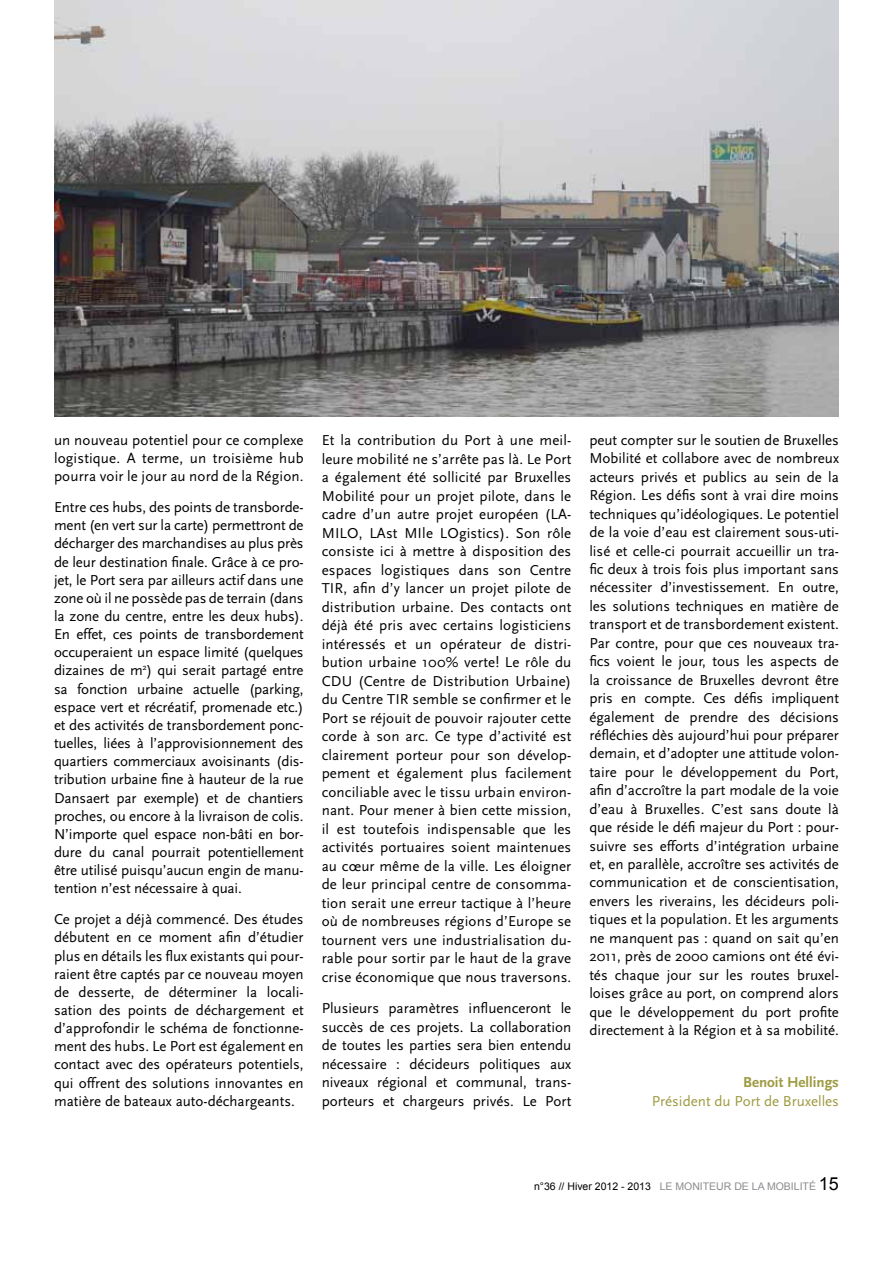
<style>
.page{position:relative;width:893px;height:1263px;background:#fff}
.page>*{position:absolute;margin:0;border:0;box-sizing:border-box;transform-origin:0 0}
.t1{font:15px/18.5px "Scala Sans";color:#000;text-align:justify}
.t2{font:15px "Scala Sans";color:#9e9a41}
.t3{font:700 15px "Scala Sans";color:#9e9a41}
.t4{font:10.5px "Arial";color:#8b8c8f}
.s1{color:#000}
.s2{font-size:18px;color:#000}
</style>
<div class="page">
<img style="left:54px;top:0;width:785px;height:417px">
<p class="t1" style="left:54px;top:431px;width:251px">un nouveau potentiel pour ce complexe logistique. A terme, un troisième hub pourra voir le jour au nord de la Région.</p>
<p class="t1" style="left:54px;top:498px;width:251px">E ntre ces hubs, des points de transborde&shy;ment (en vert sur la carte) permettront de décharger des marchandises au plus près de leur destination finale. Grâce à ce pro&shy;jet, le Port sera par ailleurs actif dans une zone où il ne possède pas de terrain (dans la zone du centre, entre les deux hubs).<br>E n effet, ces points de transbordement occuperaient un espace limité (quelques dizaines de m<sup>2</sup>) qui serait partagé entre sa fonction urbaine actuelle (parking, espace vert et récréatif, promenade etc.) et des activités de transbordement ponc&shy;tuelles, liées à l’approvisionnement des quartiers commerciaux avoisinants (dis&shy;tribution urbaine fine à hauteur de la rue Dansaert par exemple) et de chantiers proches, ou encore à la livraison de colis.<br>N ’importe quel espace non-bâti en bor&shy;dure du canal pourrait potentiellement être utilisé puisqu’aucun engin de manu&shy;tention n’est nécessaire à quai.</p>
<p class="t1" style="left:54px;top:910px;width:251px">Ce projet a déjà commencé. Des études débutent en ce moment afin d’étudier plus en détails les flux existants qui pour&shy;raient être captés par ce nouveau moyen de desserte, de déterminer la locali&shy;sation des points de déchargement et d’approfondir le schéma de fonctionne&shy;ment des hubs. Le Port est également en contact avec des opérateurs potentiels, qui offrent des solutions innovantes en matière de bateaux auto-déchargeants.</p>
<p class="t1" style="left:322px;top:431px;width:251px">Et la contribution du Port à une meil&shy;leure mobilité ne s’arrête pas là. Le Port a également été sollicité par B ruxelles Mobilité pour un projet pilote, dans le cadre d’un autre projet européen (LA-MILO</p>
<p class="t1" style="left:322px;top:524px;width:251px;text-indent:37px">, LAst MI le LOgistics). Son rôle consiste ici à mettre à disposition des espaces logistiques dans son Centre TIR, afin d’y lancer un projet pilote de distribution urbaine. Des contacts ont déjà été pris avec certains logisticiens intéressés et un opérateur de distri&shy;bution urbaine 100% verte! Le rôle du CDU (Centre de Distribution U rbaine) du Centre TIR semble se confirmer et le Port se réjouit de pouvoir rajouter cette corde à son arc. Ce type d’activité est clairement porteur pour son dévelop&shy;pement et également plus facilement conciliable avec le tissu urbain environ&shy;nant. Pour mener à bien cette mission, il est toutefois indispensable que les activités portuaires soient maintenues au cœur même de la ville. Les éloigner de leur principal centre de consomma&shy;tion serait une erreur tactique à l’heure où de nombreuses régions d’Europe se tournent vers une industrialisation du&shy;rable pour sortir par le haut de la grave crise économique que nous traversons.</p>
<p class="t1" style="left:322px;top:999px;width:251px">Plusieurs paramètres influenceront le succès de ces projets. La collaboration de toutes les parties sera bien entendu nécessaire : décideurs politiques aux niveaux régional et communal, trans&shy;porteurs et chargeurs privés. Le Port</p>
<p class="t1" style="left:589px;top:431px;width:251px">peut compter sur le soutien de Bruxelles Mobilité et collabore avec de nombreux acteurs privés et publics au sein de la Région. Les défis sont à vrai dire moins techniques qu’idéologiques. Le potentiel de la voie d’eau est clairement sous-uti&shy;lisé et celle-ci pourrait accueillir un tra&shy;fic deux à trois fois plus important sans nécessiter d’investissement. E n outre, les solutions techniques en matière de transport et de transbordement existent.<br>Par contre, pour que ces nouveaux tra&shy;fics voient le jour, tous les aspects de la croissance de B ruxelles devront être pris en compte. Ces défis impliquent également de prendre des décisions réfléchies dès aujourd’hui pour préparer demain, et d’adopter une attitude volon&shy;taire pour le développement du Port, afin d’accroître la part modale de la voie d’eau à Bruxelles. C’est sans doute là que réside le défi majeur du Port : pour&shy;suivre ses efforts d’intégration urbaine et, en parallèle, accroître ses activités de communication et de conscientisation, envers les riverains, les décideurs poli&shy;tiques et la population. Et les arguments ne manquent pas : quand on sait qu’en 2011, près de 2000 camions ont été évi&shy;tés chaque jour sur les routes bruxel&shy;loises grâce au port, on comprend alors que le développement du port profite directement à la Région et à sa mobilité.</p>
<p class="t3" style="left:743px;top:1074px;width:97px">Benoit Hellings</p>
<p class="t2" style="left:652px;top:1093px;width:189px">Président du Port de Bruxelles</p>
<p class="t4" style="left:534px;top:1179px;width:306px"><span class="s1">N°36 // HIVER 2012 - 2013</span> LE MONITEUR DE LA MOBILITÉ <span class="s2">15</span></p>
</div>
